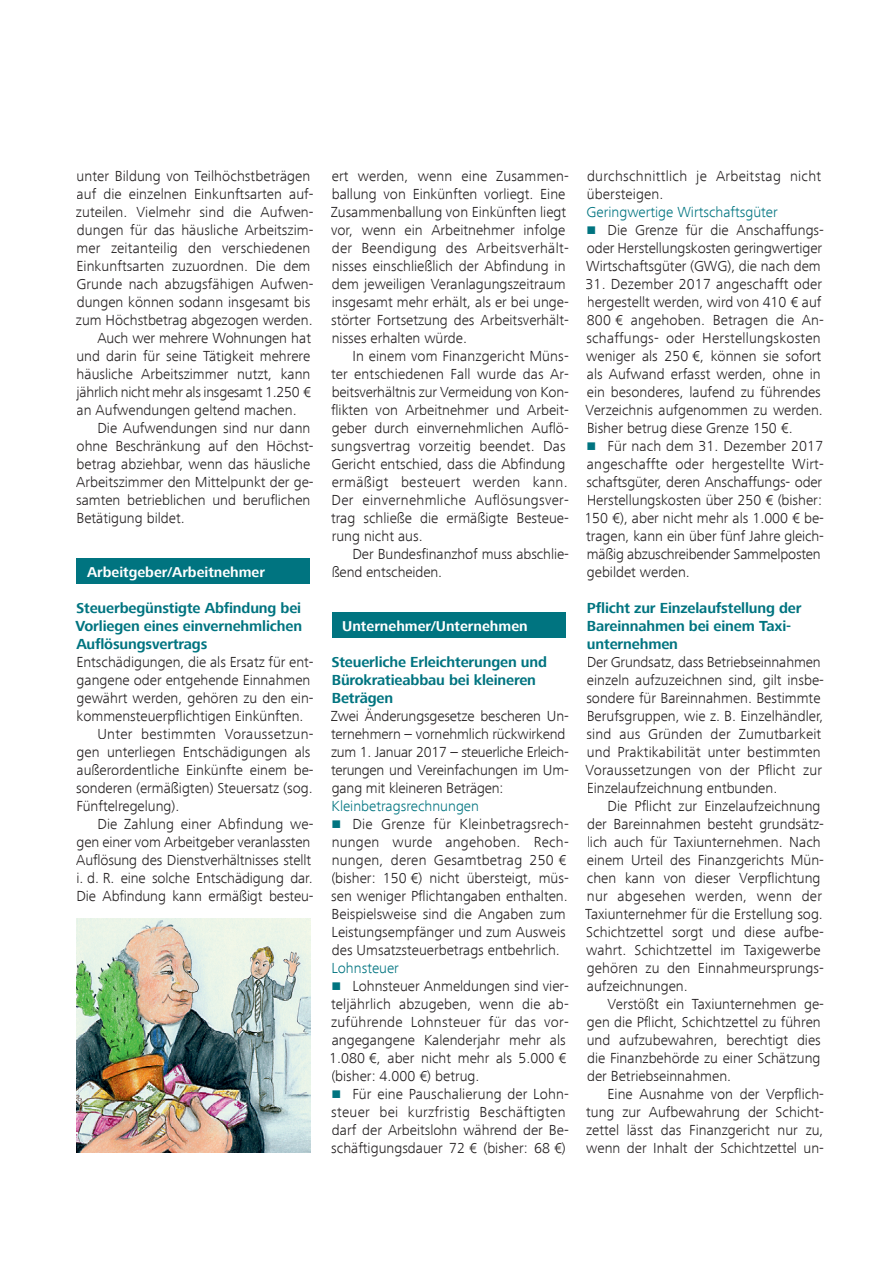
<style>
.page{position:relative;width:893px;height:1263px;background:#fff}
.page>*{position:absolute;margin:0;border:0;box-sizing:border-box;transform-origin:0 0}
.t1{font:300 15px/18px "Frutiger Next Com";color:#231f20}
.t2{font:700 15px/18px "Frutiger Next Com";letter-spacing:-.01em;color:#007480}
.t3{font:300 15px/18px "Frutiger Next Com";letter-spacing:.02em;color:#231f20}
.t4{font:300 15px "Frutiger Next Com";color:#007480}
.t5{font:700 14.7px "Frutiger Next Com";color:#fff}
.s1{color:#007480}
</style>
<div class="page">
<div style="left:77px;top:559px;width:233px;height:25px;background:#007480"></div>
<div style="left:332px;top:613px;width:234px;height:25px;background:#007480"></div>
<img style="left:77px;top:918px;width:233px;height:234px">
<p class="t1" style="left:76px;top:167px;width:235px">unter Bildung von Teilhöchstbeträgen</p>
<p class="t1" style="left:77px;top:185px;width:239px">auf die einzelnen Einkunftsarten auf-</p>
<p class="t1" style="left:76px;top:203px;width:239px">zuteilen. Vielmehr sind die Aufwen-</p>
<p class="t1" style="left:77px;top:221px;width:238px">dungen für das häusliche Arbeitszim-</p>
<p class="t1" style="left:77px;top:239px;width:235px">mer zeitanteilig den verschiedenen</p>
<p class="t1" style="left:76px;top:257px;width:236px">Einkunftsarten zuzuordnen. Die dem</p>
<p class="t1" style="left:76px;top:275px;width:239px">Grunde nach abzugsfähigen Aufwen-</p>
<p class="t1" style="left:77px;top:293px;width:235px">dungen können sodann insgesamt bis</p>
<p class="t1" style="left:76px;top:311px;width:238px">zum Höchstbetrag abgezogen werden.</p>
<p class="t1" style="left:97px;top:329px;width:215px">Auch wer mehrere Wohnungen hat</p>
<p class="t1" style="left:76px;top:347px;width:235px">und darin für seine Tätigkeit mehrere</p>
<p class="t1" style="left:77px;top:365px;width:235px">häusliche Arbeitszimmer nutzt, kann</p>
<p class="t1" style="left:77px;top:383px;width:236px">jährlich nicht mehr als insgesamt 1.250 €</p>
<p class="t1" style="left:77px;top:401px;width:222px">an Aufwendungen geltend machen.</p>
<p class="t1" style="left:97px;top:419px;width:215px">Die Aufwendungen sind nur dann</p>
<p class="t1" style="left:77px;top:437px;width:239px">ohne Beschränkung auf den Höchst-</p>
<p class="t1" style="left:77px;top:455px;width:235px">betrag abziehbar, wenn das häusliche</p>
<p class="t1" style="left:76px;top:473px;width:239px">Arbeitszimmer den Mittelpunkt der ge-</p>
<p class="t1" style="left:76px;top:491px;width:236px">samten betrieblichen und beruflichen</p>
<p class="t1" style="left:76px;top:509px;width:110px">Betätigung bildet.</p>
<p class="t5" style="left:87px;top:563px;width:180px">Arbeitgeber/Arbeitnehmer</p>
<p class="t2" style="left:75px;top:599px;width:228px;text-align:justify">Steuerbegünstigte Abfindung bei Vorliegen eines einvernehmlichen Auflösungsvertrags</p>
<p class="t1" style="left:76px;top:653px;width:239px">Entschädigungen, die als Ersatz für ent-</p>
<p class="t1" style="left:77px;top:671px;width:235px">gangene oder entgehende Einnahmen</p>
<p class="t1" style="left:77px;top:689px;width:239px">gewährt werden, gehören zu den ein-</p>
<p class="t1" style="left:77px;top:707px;width:228px">kommensteuerpflichtigen Einkünften.</p>
<p class="t3" style="left:97px;top:725px;width:218px">Unter bestimmten Voraussetzun-</p>
<p class="t1" style="left:77px;top:743px;width:235px">gen unterliegen Entschädigungen als</p>
<p class="t1" style="left:77px;top:761px;width:239px">außerordentliche Einkünfte einem be-</p>
<p class="t1" style="left:76px;top:779px;width:238px">sonderen (ermäßigten) Steuersatz (sog.</p>
<p class="t1" style="left:76px;top:797px;width:105px">Fünftelregelung).</p>
<p class="t1" style="left:97px;top:815px;width:218px">Die Zahlung einer Abfindung we-</p>
<p class="t1" style="left:77px;top:833px;width:235px">gen einer vom Arbeitgeber veranlassten</p>
<p class="t1" style="left:76px;top:851px;width:236px">Auflösung des Dienstverhältnisses stellt</p>
<p class="t1" style="left:77px;top:869px;width:238px">i. d. R. eine solche Entschädigung dar.</p>
<p class="t1" style="left:76px;top:887px;width:239px">Die Abfindung kann ermäßigt besteu-</p>
<p class="t1" style="left:331px;top:167px;width:240px">ert werden, wenn eine Zusammen&shy;ballung von Einkünften vorliegt. Eine Zusammenballung von Einkünften liegt vor, wenn ein Arbeitnehmer infolge der Beendigung des Arbeitsverhält&shy;nisses einschließlich der Abfindung in dem jeweiligen Veranlagungszeitraum insgesamt mehr erhält, als er bei unge&shy;störter Fortsetzung des Arbeitsverhält&shy;nisses erhalten würde.</p>
<p class="t1" style="left:331px;top:347px;width:239px;text-indent:21px">In einem vom Finanzgericht Müns&shy;ter entschiedenen Fall wurde das Ar&shy;beitsverhältnis zur Vermeidung von Kon&shy;flikten von Arbeitnehmer und Arbeit&shy;geber durch einvernehmlichen Auflö&shy;sungsvertrag vorzeitig beendet. Das Gericht entschied, dass die Abfindung ermäßigt besteuert werden kann.<br>Der einvernehmliche Auflösungsver&shy;trag schließe die ermäßigte Besteue&shy;rung nicht aus.</p>
<p class="t1" style="left:332px;top:545px;width:239px;text-indent:21px">Der Bundesfinanzhof muss abschlie&shy;ßend entscheiden.</p>
<p class="t5" style="left:342px;top:617px;width:187px">Unternehmer/Unternehmen</p>
<p class="t2" style="left:331px;top:653px;width:217px">Steuerliche Erleichterungen und<br>Bürokratieabbau bei kleineren<br>Beträgen</p>
<p class="t1" style="left:331px;top:707px;width:240px">Zwei Änderungsgesetze bescheren Un&shy;ternehmern – vornehmlich rückwirkend zum 1. Januar 2017 – steuerliche Erleich&shy;terungen und Vereinfachungen im Um&shy;gang mit kleineren Beträgen:</p>
<p class="t4" style="left:332px;top:797px;width:149px">Kleinbetragsrechnungen</p>
<p class="t1" style="left:331px;top:815px;width:239px"><span class="s1">■</span> Die Grenze für Kleinbetragsrech&shy;nungen wurde angehoben. Rech&shy;nungen, deren Gesamtbetrag 250 € (bisher: 150 €) nicht übersteigt, müs&shy;sen weniger Pflichtangaben enthalten.<br>Beispielsweise sind die Angaben zum Leistungsempfänger und zum Ausweis des Umsatzsteuerbetrags entbehrlich.</p>
<p class="t4" style="left:332px;top:959px;width:69px">Lohnsteuer</p>
<p class="t1" style="left:329px;top:977px;width:241px"><span class="s1">■</span> Lohnsteuer Anmeldungen sind vier - teljährlich abzugeben, wenn die ab&shy;zuführende Lohnsteuer für das vor&shy;angegangene Kalenderjahr mehr als 1.080 €, aber nicht mehr als 5.000 € (bisher: 4.000 €) betrug.</p>
<p class="t1" style="left:331px;top:1085px;width:239px"><span class="s1">■</span> Für eine Pauschalierung der Lohn&shy;steuer bei kurzfristig Beschäftigten darf der Arbeitslohn während der Be&shy;schäftigungsdauer 72 € (bisher: 68 €)</p>
<p class="t3" style="left:587px;top:167px;width:236px">durchschnittlich je Arbeitstag nicht übersteigen.</p>
<p class="t4" style="left:587px;top:203px;width:193px">Geringwertige Wirtschaftsgüter</p>
<p class="t1" style="left:586px;top:221px;width:239px"><span class="s1">■</span> Die Grenze für die Anschaffungs&shy;oder Herstellungskosten geringwertiger<br>Wirtschaftsgüter (GWG), die nach dem</p>
<p class="t1" style="left:586px;top:275px;width:240px">31. Dezember 2017 angeschafft oder hergestellt werden, wird von 410 € auf 800 € angehoben. Betragen die An&shy;schaffungs- oder Herstellungskosten weniger als 250 €, können sie sofort als Aufwand erfasst werden, ohne in ein besonderes, laufend zu führendes Verzeichnis aufgenommen zu werden.<br>Bisher betrug diese Grenze 150 €.</p>
<p class="t1" style="left:584px;top:437px;width:241px"><span class="s1">■</span> Für nach dem 31. Dezember 2017 angeschaffte oder hergestellte Wirt&shy;schaftsgüter, deren Anschaffungs- oder Herstellungskosten über 250 € (bisher:<br>150 €), aber nicht mehr als 1.000 € be&shy;tragen, kann ein über fünf Jahre gleich&shy;mäßig abzuschreibender Sammel posten gebildet werden.</p>
<p class="t2" style="left:587px;top:599px;width:216px">Pflicht zur Einzelaufstellung der<br>Bareinnahmen bei einem Taxi&shy;unternehmen</p>
<p class="t1" style="left:586px;top:653px;width:240px">Der Grundsatz, dass Betriebseinnahmen einzeln aufzuzeichnen sind, gilt insbe&shy;sondere für Bareinnahmen. Bestimmte Berufsgruppen, wie z. B. Einzelhändler, sind aus Gründen der Zumutbarkeit und Praktikabilität unter bestimmten Voraussetzungen von der Pflicht zur Einzelaufzeichnung entbunden.</p>
<p class="t1" style="left:585px;top:797px;width:240px;text-indent:23px">Die Pflicht zur Einzelaufzeichnung der Bareinnahmen besteht grundsätz&shy;lich auch für Taxiunternehmen. Nach einem Urteil des Finanzgerichts Mün&shy;chen kann von dieser Verpflichtung nur abgesehen werden, wenn der Taxiunternehmer für die Erstellung sog.<br>Schichtzettel sorgt und diese aufbe&shy;wahrt. Schichtzettel im Taxigewerbe gehören zu den Einnahmeursprungs&shy;aufzeichnungen.</p>
<p class="t1" style="left:587px;top:995px;width:239px;text-indent:21px">Verstößt ein Taxiunternehmen ge&shy;gen die Pflicht, Schichtzettel zu führen und aufzubewahren, berechtigt dies die Finanzbehörde zu einer Schätzung der Betriebseinnahmen.</p>
<p class="t1" style="left:586px;top:1085px;width:239px;text-align:justify;text-indent:21px">Eine Ausnahme von der Verpflich&shy;tung zur Aufbewahrung der Schicht&shy;zettel lässt das Finanzgericht nur zu, wenn der Inhalt der Schichtzettel un-</p>
</div>
